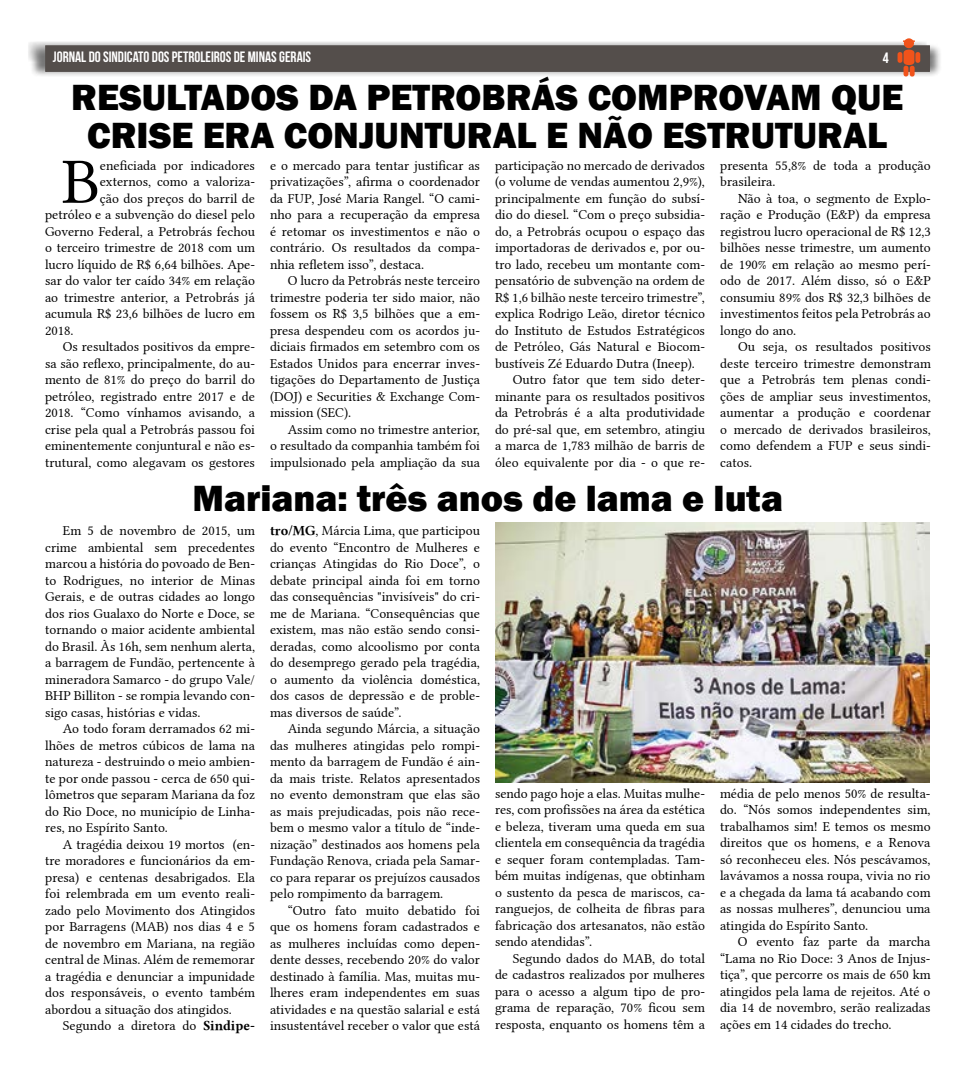
<style>
.page{position:relative;width:975px;height:1081px;background:#fff}
.page>*{position:absolute;margin:0;border:0;box-sizing:border-box;transform-origin:0 0}
.t1{font:64.88px "Linux Libertine G";color:#000}
.t2{font:800 37.5px/37.5px "Franklin Gothic";color:#000;text-align:center}
.t3{font:700 15px "Bebas Neue";color:#fff}
.t4{font:13.75px/16.5px "Linux Libertine G";color:#000;text-align:justify}
.s1{font-family:"Linux Libertine GB"}
</style>
<div class="page">
<div style="left:30px;top:43px;width:912px;height:34px;background:#000;opacity:.97"></div>
<svg style="left:30px;top:43px;width:894px;height:17px;background:#d1d1d1"></svg>
<div style="left:45px;top:45px;width:884px;height:27px;background:#544e4b;border:1px solid #544e4b"></div>
<svg style="left:897px;top:38px;width:23px;height:39px"></svg>
<img style="left:495px;top:522px;width:434px;height:260px">
<p class="t3" style="left:53px;top:49px;width:260px">JORNAL DO SINDICATO DOS PETROLEIROS DE MINAS GERAIS</p>
<p class="t3" style="left:882px;top:49px;width:7px">4</p>
<h2 class="t2" style="left:71px;top:79px;width:833px">RESULTADOS DA PETROBRÁS COMPROVAM QUE<br>CRISE ERA CONJUNTURAL E NÃO ESTRUTURAL</h2>
<h1 class="t1" style="left:62px;top:145px;width:40px">B</h1>
<p class="t4" style="left:100px;top:157px;width:156px">eneficiada por indicadores</p>
<p class="t4" style="left:100px;top:173px;width:156px">externos, como a valoriza-</p>
<p class="t4" style="left:100px;top:190px;width:156px">ção dos preços do barril de</p>
<p class="t4" style="left:45px;top:206px;width:211px">petróleo e a subvenção do diesel pelo</p>
<p class="t4" style="left:45px;top:223px;width:211px">Governo Federal, a Petrobrás fechou</p>
<p class="t4" style="left:45px;top:239px;width:211px">o terceiro trimestre de 2018 com um</p>
<p class="t4" style="left:45px;top:256px;width:211px">lucro líquido de R$ 6,64 bilhões. Ape-</p>
<p class="t4" style="left:45px;top:272px;width:211px">sar do valor ter caído 34% em relação</p>
<p class="t4" style="left:45px;top:289px;width:211px">ao trimestre anterior, a Petrobrás já</p>
<p class="t4" style="left:45px;top:305px;width:211px">acumula R$ 23,6 bilhões de lucro em</p>
<p class="t4" style="left:45px;top:322px;width:30px">2018.</p>
<p class="t4" style="left:63px;top:338px;width:194px">Os resultados positivos da empre-</p>
<p class="t4" style="left:45px;top:355px;width:211px">sa são reflexo, principalmente, do au-</p>
<p class="t4" style="left:45px;top:371px;width:211px">mento de 81% do preço do barril do</p>
<p class="t4" style="left:45px;top:388px;width:211px">petróleo, registrado entre 2017 e de</p>
<p class="t4" style="left:45px;top:404px;width:211px">2018. “Como vínhamos avisando, a</p>
<p class="t4" style="left:45px;top:421px;width:211px">crise pela qual a Petrobrás passou foi</p>
<p class="t4" style="left:45px;top:437px;width:211px">eminentemente conjuntural e não es-</p>
<p class="t4" style="left:45px;top:454px;width:211px">trutural, como alegavam os gestores</p>
<p class="t4" style="left:270px;top:157px;width:211px">e o mercado para tentar justificar as privatizações”, afirma o coordenador da FUP, José Maria Rangel. “O cami&shy;nho para a recuperação da empresa é retomar os investimentos e não o contrário. Os resultados da compa&shy;nhia refletem isso”, destaca.</p>
<p class="t4" style="left:270px;top:272px;width:211px;text-indent:18px">O lucro da Petrobrás neste terceiro trimestre poderia ter sido maior, não fossem os R$ 3,5 bilhões que a em&shy;presa despendeu com os acordos ju&shy;diciais firmados em setembro com os Estados Unidos para encerrar inves&shy;tigações do Departamento de Justiça (DOJ) e Securities &amp; Exchange Com&shy;mission (SEC).</p>
<p class="t4" style="left:270px;top:421px;width:211px;text-indent:18px">Assim como no trimestre anterior, o resultado da companhia também foi impulsionado pela ampliação da sua</p>
<p class="t4" style="left:495px;top:157px;width:211px">participação no mercado de derivados</p>
<p class="t4" style="left:495px;top:173px;width:211px">(o volume de vendas aumentou 2,9%),</p>
<p class="t4" style="left:495px;top:190px;width:211px">principalmente em função do subsí-</p>
<p class="t4" style="left:495px;top:206px;width:211px">dio do diesel. “Com o preço subsidia-</p>
<p class="t4" style="left:495px;top:223px;width:211px">do, a Petrobrás ocupou o espaço das</p>
<p class="t4" style="left:495px;top:239px;width:211px">importadoras de derivados e, por ou-</p>
<p class="t4" style="left:495px;top:256px;width:211px">tro lado, recebeu um montante com-</p>
<p class="t4" style="left:495px;top:272px;width:211px">pensatório de subvenção na ordem de</p>
<p class="t4" style="left:495px;top:289px;width:211px">R$ 1,6 bilhão neste terceiro trimestre”,</p>
<p class="t4" style="left:495px;top:305px;width:211px">explica Rodrigo Leão, diretor técnico</p>
<p class="t4" style="left:495px;top:322px;width:211px">do Instituto de Estudos Estratégicos</p>
<p class="t4" style="left:495px;top:338px;width:211px">de Petróleo, Gás Natural e Biocom-</p>
<p class="t4" style="left:495px;top:355px;width:201px">bustíveis Zé Eduardo Dutra (Ineep).</p>
<p class="t4" style="left:512px;top:371px;width:194px">Outro fator que tem sido deter-</p>
<p class="t4" style="left:495px;top:388px;width:211px">minante para os resultados positivos</p>
<p class="t4" style="left:495px;top:404px;width:211px">da Petrobrás é a alta produtividade</p>
<p class="t4" style="left:495px;top:421px;width:211px">do pré-sal que, em setembro, atingiu</p>
<p class="t4" style="left:495px;top:437px;width:211px">a marca de 1,783 milhão de barris de</p>
<p class="t4" style="left:495px;top:454px;width:211px">óleo equivalente por dia - o que re-</p>
<p class="t4" style="left:720px;top:157px;width:212px">presenta 55,8% de toda a produção brasileira.</p>
<p class="t4" style="left:720px;top:190px;width:212px;text-indent:18px">Não à toa, o segmento de Explo&shy;ração e Produção (E&amp;P) da empresa registrou lucro operacional de R$ 12,3 bilhões nesse trimestre, um aumento de 190% em relação ao mesmo perí&shy;odo de 2017. Além disso, só o E&amp;P consumiu 89% dos R$ 32,3 bilhões de investimentos feitos pela Petrobrás ao longo do ano.</p>
<p class="t4" style="left:720px;top:338px;width:212px;text-indent:18px">Ou seja, os resultados positivos deste terceiro trimestre demonstram que a Petrobrás tem plenas condi&shy;ções de ampliar seus investimentos, aumentar a produção e coordenar o mercado de derivados brasileiros, como defendem a FUP e seus sindi&shy;catos.</p>
<h2 class="t2" style="left:193px;top:479px;width:592px">Mariana: três anos de lama e luta</h2>
<p class="t4" style="left:45px;top:522px;width:211px;text-indent:18px">Em 5 de novembro de 2015, um crime ambiental sem precedentes marcou a história do povoado de Ben&shy;to Rodrigues, no interior de Minas Gerais, e de outras cidades ao longo dos rios Gualaxo do Norte e Doce, se tornando o maior acidente ambiental do Brasil. Às 16h, sem nenhum alerta, a barragem de Fundão, pertencente à mineradora Samarco - do grupo Vale/ BHP Billiton - se rompia levando con&shy;sigo casas, histórias e vidas.</p>
<p class="t4" style="left:45px;top:720px;width:211px;text-indent:18px">Ao todo foram derramados 62 mi&shy;lhões de metros cúbicos de lama na natureza - destruindo o meio ambien&shy;te por onde passou - cerca de 650 qui&shy;lômetros que separam Mariana da foz do Rio Doce, no município de Linha&shy;res, no Espírito Santo.</p>
<p class="t4" style="left:45px;top:836px;width:211px;text-indent:18px">A tragédia deixou 19 mortos (en&shy;tre moradores e funcionários da em&shy;presa) e centenas desabrigados. Ela foi relembrada em um evento reali&shy;zado pelo Movimento dos Atingidos por Barragens (MAB) nos dias 4 e 5 de novembro em Mariana, na região central de Minas. Além de rememorar a tragédia e denunciar a impunidade dos responsáveis, o evento também abordou a situação dos atingidos.</p>
<p class="t4" style="left:63px;top:1017px;width:193px">Segundo a diretora do <span class="s1">Sindipe-</span></p>
<p class="t4" style="left:270px;top:522px;width:211px"><span class="s1">tro/MG</span>, Márcia Lima, que participou do evento “Encontro de Mulheres e crianças Atingidas do Rio Doce”, o debate principal ainda foi em torno das consequências "invisíveis" do cri&shy;me de Mariana. “Consequências que existem, mas não estão sendo consi&shy;deradas, como alcoolismo por conta do desemprego gerado pela tragédia, o aumento da violência doméstica, dos casos de depressão e de proble&shy;mas diversos de saúde”.</p>
<p class="t4" style="left:270px;top:720px;width:211px;text-indent:18px">Ainda segundo Márcia, a situação das mulheres atingidas pelo rompi&shy;mento da barragem de Fundão é ain&shy;da mais triste. Relatos apresentados no evento demonstram que elas são as mais prejudicadas, pois não rece&shy;bem o mesmo valor a título de “inde&shy;nização” destinados aos homens pela Fundação Renova, criada pela Samar&shy;co para reparar os prejuízos causados pelo rompimento da barragem.</p>
<p class="t4" style="left:270px;top:902px;width:211px;text-indent:18px">“Outro fato muito debatido foi que os homens foram cadastrados e as mulheres incluídas como depen&shy;dente desses, recebendo 20% do valor destinado à família. Mas, muitas mu&shy;lheres eram independentes em suas atividades e na questão salarial e está insustentável receber o valor que está</p>
<p class="t4" style="left:495px;top:785px;width:211px">sendo pago hoje a elas. Muitas mulhe&shy;res, com profissões na área da estética e beleza, tiveram uma queda em sua clientela em consequência da tragédia e sequer foram contempladas. Tam&shy;bém muitas indígenas, que obtinham o sustento da pesca de mariscos, ca&shy;ranguejos, de colheita de fibras para fabricação dos artesanatos, não estão sendo atendidas”.</p>
<p class="t4" style="left:495px;top:950px;width:211px;text-indent:18px">Segundo dados do MAB, do total de cadastros realizados por mulheres para o acesso a algum tipo de pro&shy;grama de reparação, 70% ficou sem resposta, enquanto os homens têm a</p>
<p class="t4" style="left:720px;top:785px;width:212px">média de pelo menos 50% de resulta&shy;do. “Nós somos independentes sim, trabalhamos sim! E temos os mesmo direitos que os homens, e a Renova só reconheceu eles. Nós pescávamos, lavávamos a nossa roupa, vivia no rio e a chegada da lama tá acabando com as nossas mulheres”, denunciou uma atingida do Espírito Santo.</p>
<p class="t4" style="left:720px;top:934px;width:212px;text-indent:18px">O evento faz parte da marcha “Lama no Rio Doce: 3 Anos de Injus&shy;tiça”, que percorre os mais de 650 km atingidos pela lama de rejeitos. Até o dia 14 de novembro, serão realizadas ações em 14 cidades do trecho.</p>
</div>
